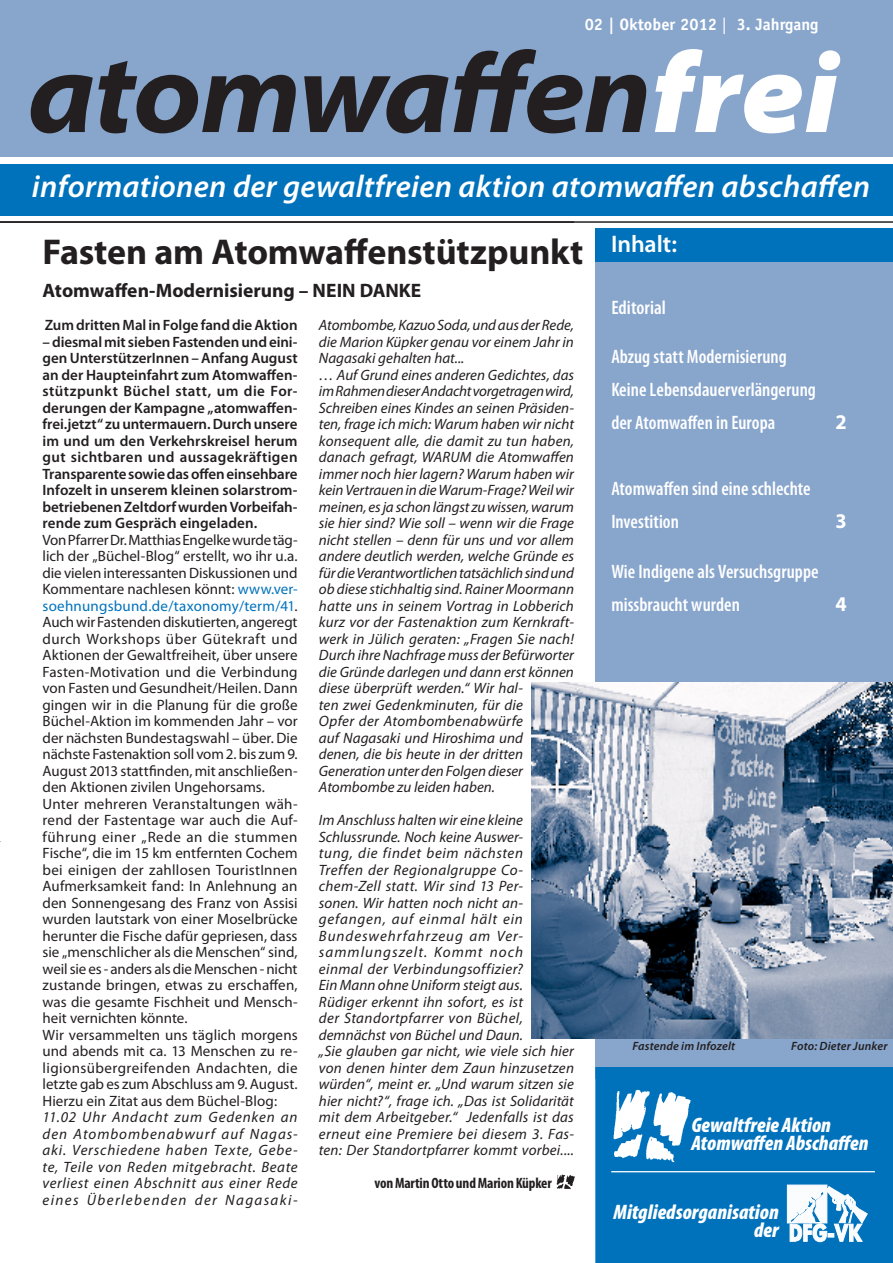
<style>
.page{position:relative;width:893px;height:1263px;background:#fff}
.page>*{position:absolute;margin:0;border:0;box-sizing:border-box;transform-origin:0 0}
._000_Standard{font:italic 700 semi-expanded 114px "Myriad Pro";letter-spacing:-.02em;color:#231f20}
._01_2__Headline{font:700 36px "Myriad Pro";letter-spacing:-.005em;color:#231f20}
.t1{font:italic 600 31.5px "Myriad Pro";letter-spacing:.01em;color:#fff}
.t2{font:600 24px "Myriad Pro";letter-spacing:-.005em;color:#fff}
._000_Standard-2{font:italic 900 condensed 21px/18px "Myriad Pro";letter-spacing:.005em;color:#fff;text-align:right}
._01_3__Zwischenheadline_ALT{font:700 21px "Myriad Pro";color:#fff}
._01_3__Zwischenheadline_ALT-2{font:600 condensed 19.5px "Myriad Pro";letter-spacing:.005em;color:#fff}
._01_3__Zwischenheadline{font:700 19.5px "Myriad Pro";color:#231f20}
.t3{font:700 16.5px "Officina Sans Std";color:#fff}
._01_1__Kursiv_Fließtext{font:italic 15px/16.5px "Myriad Pro";letter-spacing:.005em;color:#231f20;text-align:justify}
._01_Fließtext{font:15px/16.5px "Myriad Pro";color:#231f20;text-align:justify}
._01_1__1_Absatz_Fließtext{font:600 15px/16.5px "Myriad Pro";letter-spacing:-.005em;color:#231f20;text-align:justify}
._01_1__Kursiv_Fließtext-2{font:700 condensed 15px "Myriad Pro";letter-spacing:-.01em;color:#231f20}
.Bildunterschrift{font:italic 600 12px "Myriad Pro";letter-spacing:.01em;color:#231f20}
.s1{font-weight:400}
.s2{font-weight:900;color:#fff}
.s3{color:#0072bc}
</style>
<div class="page">
<div style="left:0;top:0;width:893px;height:157px;background:#88a5cc"></div>
<div style="left:595px;top:228px;width:298px;height:850px;background:#88a5cc"></div>
<div style="left:595px;top:1067px;width:298px;height:196px;background:#0072bc"></div>
<hr style="left:611px;top:1171px;width:264px;height:1px;background:#fff">
<div style="left:595px;top:228px;width:298px;height:33px;background:#0072bc"></div>
<hr style="left:0;top:221px;width:893px;height:2px;background:#231f20">
<div style="left:0;top:164px;width:893px;height:52px;background:#0072bc"></div>
<img style="left:610px;top:1088px;width:81px;height:77px">
<svg style="left:787px;top:1185px;width:80px;height:57px"></svg>
<img style="left:557px;top:1174px;width:17px;height:16px">
<img style="left:531px;top:682px;width:362px;height:356px">
<p class="t3" style="left:585px;top:14px;width:235px">02 | Oktober 2012 <span class="s1">|</span> 3. Jahrgang</p>
<p class="_000_Standard" style="left:28px;top:18px;width:812px">atomwaffen<span class="s2">frei</span></p>
<p class="t1" style="left:32px;top:167px;width:840px">informationen der gewaltfreien aktion atomwaffen abschaffen</p>
<p class="_01_2__Headline" style="left:43px;top:228px;width:542px">Fasten am Atomwaffenstützpunkt</p>
<p class="_01_3__Zwischenheadline" style="left:43px;top:278px;width:380px">Atomwaffen-Modernisierung – NEIN DANKE</p>
<p class="_01_1__1_Absatz_Fließtext" style="left:45px;top:316px;width:254px">Zum dritten Mal in Folge fand die Aktion</p>
<p class="_01_1__1_Absatz_Fließtext" style="left:43px;top:333px;width:257px">– diesmal mit sieben Fastenden und eini&shy;gen UnterstützerInnen – Anfang August an der Haupteinfahrt zum Atomwaffen&shy;stützpunkt Büchel statt, um die For&shy;derungen der Kampagne „atomwaffen&shy;frei.jetzt“ zu untermauern. Durch unsere im und um den Verkehrskreisel herum gut sichtbaren und aussagekräftigen Transparente sowie das offen einsehbare Infozelt in unserem kleinen solarstrom&shy;betriebenen Zeltdorf wurden Vorbeifah&shy;rende zum Gespräch eingeladen.</p>
<p class="_01_Fließtext" style="left:43px;top:532px;width:257px">Von Pfarrer Dr. Matthias Engelke wurde täg&shy;lich der „Büchel-Blog“ erstellt, wo ihr u.a. die vielen interessanten Diskussionen und Kommentare nachlesen könnt: <span class="s3">www.ver&shy;soehnungsbund.de/taxonomy/term/41</span>.<br>Auch wir Fastenden diskutierten, angeregt durch Workshops über Gütekraft und Aktionen der Gewaltfreiheit, über unsere Fasten-Motivation und die Verbindung von Fasten und Gesundheit/Heilen. Dann gingen wir in die Planung für die große Büchel-Aktion im kommenden Jahr – vor der nächsten Bundestagswahl – über. Die nächste Fastenaktion soll vom 2. bis zum 9.<br>August 2013 stattfinden, mit anschließen&shy;den Aktionen zivilen Ungehorsams.</p>
<p class="_01_Fließtext" style="left:43px;top:796px;width:257px">Unter mehreren Veranstaltungen wäh&shy;rend der Fastentage war auch die Auf&shy;führung einer „Rede an die stummen Fische“, die im 15 km entfernten Cochem bei einigen der zahllosen TouristInnen Aufmerksamkeit fand: In Anlehnung an den Sonnengesang des Franz von Assisi wurden lautstark von einer Moselbrücke herunter die Fische dafür gepriesen, dass sie „menschlicher als die Menschen“ sind, weil sie es - anders als die Menschen - nicht zustande bringen, etwas zu erschaffen, was die gesamte Fischheit und Mensch&shy;heit vernichten könnte.</p>
<p class="_01_Fließtext" style="left:43px;top:1027px;width:257px">Wir versammelten uns täglich morgens und abends mit ca. 13 Menschen zu re&shy;ligionsübergreifenden Andachten, die letzte gab es zum Abschluss am 9. August.<br>Hierzu ein Zitat aus dem Büchel-Blog:</p>
<p class="_01_1__Kursiv_Fließtext" style="left:43px;top:1109px;width:257px">11.02 Uhr Andacht zum Gedenken an den Atombombenabwurf auf Nagas&shy;aki. Verschiedene haben Texte, Gebe&shy;te, Teile von Reden mitgebracht. Beate verliest einen Abschnitt aus einer Rede eines Überlebenden der Nagasaki-</p>
<p class="_01_1__Kursiv_Fließtext" style="left:319px;top:317px;width:257px">Atombombe, Kazuo Soda, und aus der Rede, die Marion Küpker genau vor einem Jahr in Nagasaki gehalten hat...</p>
<p class="_01_1__Kursiv_Fließtext" style="left:319px;top:366px;width:257px;text-align:left">… Auf Grund eines anderen Gedichtes, das im Rahmen dieser Andacht vorgetragen wird, Schreiben eines Kindes an seinen Präsiden&shy;ten, frage ich mich: Warum haben wir nicht konsequent alle, die damit zu tun haben, danach gefragt, WARUM die Atomwaffen immer noch hier lagern? Warum haben wir kein Vertrauen in die Warum-Frage? Weil wir meinen, es ja schon längst zu wissen, warum sie hier sind? Wie soll – wenn wir die Frage nicht stellen – denn für uns und vor allem andere deutlich werden, welche Gründe es für die Verantwortlichen tatsächlich sind und ob diese stichhaltig sind. Rainer Moormann hatte uns in seinem Vortrag in Lobberich kurz vor der Fastenaktion zum Kernkraft&shy;werk in Jülich geraten: „Fragen Sie nach!<br>Durch ihre Nachfrage muss der Befürworter die Gründe darlegen und dann erst können diese überprüft werden.“ Wir hal-<br>ten zwei Gedenkminuten, für die<br>Opfer der Atombombenabwürfe<br>auf Nagasaki und Hiroshima und<br>denen, die bis heute in der dritten Generation unter den Folgen dieser Atombombe zu leiden haben.</p>
<p class="_01_1__Kursiv_Fließtext" style="left:319px;top:812px;width:257px;text-align:left">Im Anschluss halten wir eine kleine Schlussrunde. Noch keine Auswer-<br>tung, die findet beim nächsten<br>Treffen der Regionalgruppe Co&shy;chem-Zell statt. Wir sind 13 Per-<br>sonen. Wir hatten noch nicht an&shy;gefangen, auf einmal hält ein Bundeswehrfahrzeug am Ver&shy;sammlungszelt. Kommt noch<br>einmal der Verbindungsoffizier?<br>Ein Mann ohne Uniform steigt aus.<br>Rüdiger erkennt ihn sofort, es ist<br>der Standortpfarrer von Büchel, demnächst von Büchel und Daun.<br>„Sie glauben gar nicht, wie viele sich hier von denen hinter dem Zaun hinzusetzen würden“, meint er. „Und warum sitzen sie hier nicht?“, frage ich. „Das ist Solidarität mit dem Arbeitgeber.“ Jedenfalls ist das erneut eine Premiere bei diesem 3. Fas&shy;ten: Der Standortpfarrer kommt vorbei....</p>
<p class="_01_1__Kursiv_Fließtext-2" style="left:375px;top:1175px;width:179px">von Martin Otto und Marion Küpker</p>
<p class="t2" style="left:611px;top:229px;width:67px">Inhalt:</p>
<p class="_01_3__Zwischenheadline_ALT-2" style="left:611px;top:296px;width:56px">Editorial</p>
<p class="_01_3__Zwischenheadline_ALT-2" style="left:611px;top:346px;width:177px">Abzug statt Modernisierung</p>
<p class="_01_3__Zwischenheadline_ALT-2" style="left:611px;top:379px;width:206px">Keine Lebensdauerverlängerung</p>
<p class="_01_3__Zwischenheadline_ALT-2" style="left:611px;top:412px;width:166px">der Atomwaffen in Europa</p>
<p class="_01_3__Zwischenheadline_ALT" style="left:835px;top:408px;width:13px">2</p>
<p class="_01_3__Zwischenheadline_ALT-2" style="left:611px;top:478px;width:201px">Atomwaffen sind eine schlechte</p>
<p class="_01_3__Zwischenheadline_ALT-2" style="left:611px;top:511px;width:69px">Investition</p>
<p class="_01_3__Zwischenheadline_ALT" style="left:835px;top:507px;width:13px">3</p>
<p class="_01_3__Zwischenheadline_ALT-2" style="left:611px;top:560px;width:209px">Wie Indigene als Versuchsgruppe</p>
<p class="_01_3__Zwischenheadline_ALT-2" style="left:611px;top:593px;width:130px">missbraucht wurden</p>
<p class="_01_3__Zwischenheadline_ALT" style="left:835px;top:590px;width:13px">4</p>
<p class="Bildunterschrift" style="left:632px;top:1038px;width:104px">Fastende im Infozelt</p>
<p class="Bildunterschrift" style="left:791px;top:1038px;width:98px">Foto: Dieter Junker</p>
<p class="_000_Standard-2" style="left:691px;top:1117px;width:141px">Gewaltfreie Aktion</p>
<p class="_000_Standard-2" style="left:691px;top:1135px;width:179px">Atomwaffen Abschaffen</p>
<p class="_000_Standard-2" style="left:614px;top:1203px;width:167px">Mitgliedsorganisation der</p>
</div>
